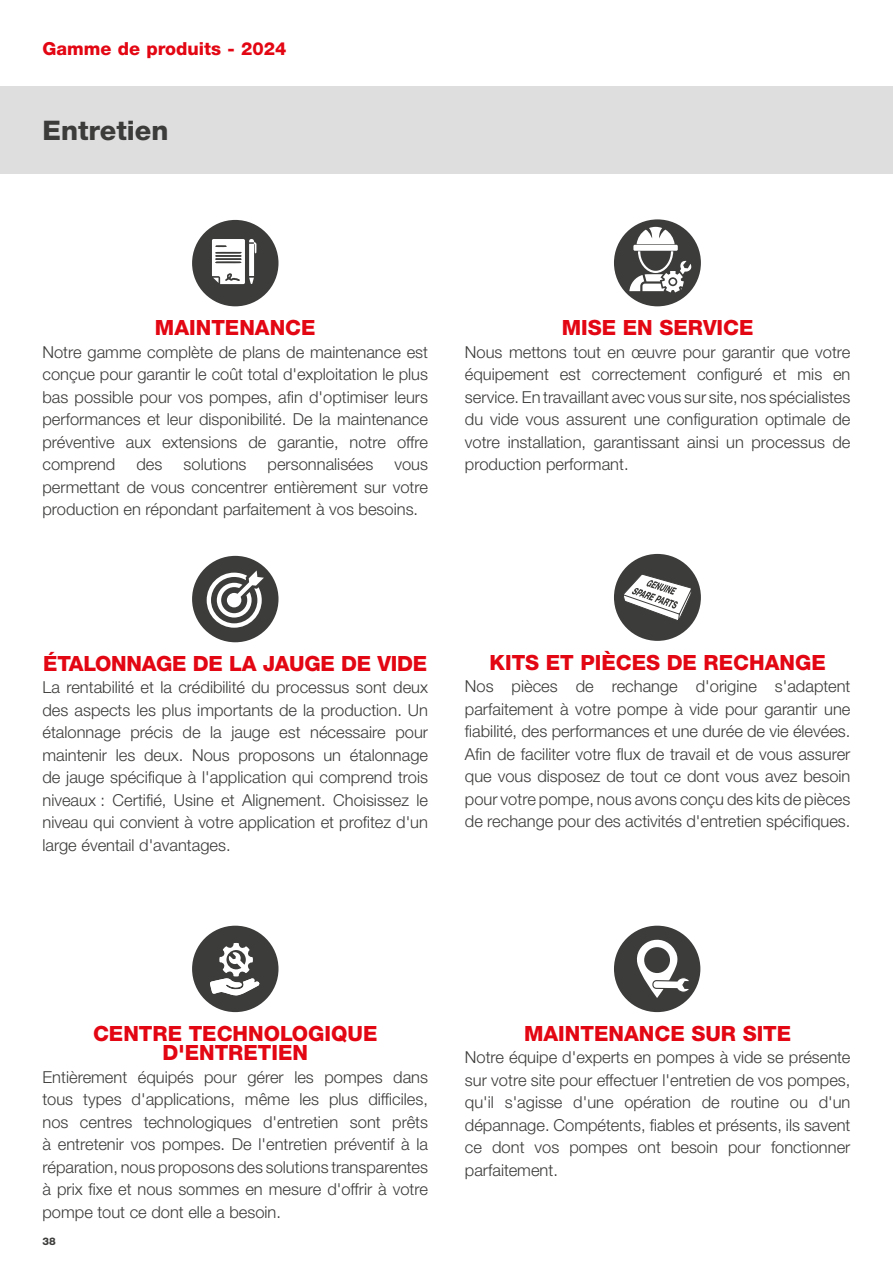
<style>
.page{position:relative;width:893px;height:1263px;background:#fff}
.page>*{position:absolute;margin:0;border:0;box-sizing:border-box;transform-origin:0 0}
.t1{font:800 27px "Helvetica Neue LTW1 G";color:#3c3c3b}
.t2{font:800 21px/19.5px "Helvetica Neue LTW1 G";color:#e30613;text-align:center}
.t3{font:800 18px "Helvetica Neue LTW1 G";color:#e30613}
.t4{font:300 16.5px/22.5px "Helvetica Neue LTW1 G";color:#3c3c3b;text-align:justify}
.t5{font:800 10.5px "Helvetica Neue LTW1 G";color:#3c3c3b}
</style>
<div class="page">
<div style="left:0;top:87px;width:893px;height:87px;background:#dedede"></div>
<div style="left:192px;top:220px;width:86px;height:86px;background:#3c3c3b;border-radius:50%"></div>
<svg style="left:212px;top:239px;width:44px;height:45px"></svg>
<div style="left:192px;top:556px;width:86px;height:86px;background:#3c3c3b;border-radius:50%"></div>
<div style="left:614px;top:219px;width:87px;height:87px;background:#3c3c3b;border-radius:50%"></div>
<div style="left:614px;top:554px;width:87px;height:87px;background:#3c3c3b;border-radius:50%"></div>
<svg style="left:623px;top:574px;width:68px;height:46px"></svg>
<div style="left:614px;top:926px;width:86px;height:86px;background:#3c3c3b;border-radius:50%"></div>
<svg style="left:637px;top:938px;width:55px;height:60px"></svg>
<div style="left:192px;top:926px;width:86px;height:86px;background:#3c3c3b;border-radius:50%"></div>
<svg style="left:210px;top:943px;width:50px;height:53px"></svg>
<svg style="left:207px;top:570px;width:57px;height:58px"></svg>
<svg style="left:637px;top:227px;width:38px;height:17px"></svg>
<div style="left:633px;top:245px;width:45px;height:6px;background:#fff"></div>
<svg style="left:629px;top:251px;width:63px;height:41px"></svg>
<p class="t3" style="left:43px;top:38px;width:245px">Gamme de produits - 2024</p>
<h1 class="t1" style="left:43px;top:114px;width:127px">Entretien</h1>
<p class="t2" style="left:155px;top:318px;width:162px">MAINTENANCE</p>
<p class="t4" style="left:43px;top:340px;width:387px">Notre gamme complète de plans de maintenance est conçue pour garantir le coût total d'exploitation le plus bas possible pour vos pompes, afin d'optimiser leurs performances et leur disponibilité. De la maintenance préventive aux extensions de garantie, notre offre comprend</p>
<p class="t4" style="left:136px;top:453px;width:27px">des</p>
<p class="t4" style="left:184px;top:453px;width:64px">solutions</p>
<p class="t4" style="left:268px;top:453px;width:107px">personnalisées</p>
<p class="t4" style="left:43px;top:453px;width:387px;text-indent:352px">vous permettant de vous concentrer entièrement sur votre production en répondant parfaitement à vos besoins.</p>
<p class="t2" style="left:562px;top:318px;width:193px">MISE EN SERVICE</p>
<p class="t4" style="left:465px;top:340px;width:387px">Nous mettons tout en œuvre pour garantir que votre équipement est correctement configuré et mis en service. En travaillant avec vous sur site, nos spécialistes du vide vous assurent une configuration optimale de votre installation, garantissant ainsi un processus de production performant.</p>
<p class="t2" style="left:43px;top:654px;width:386px">ÉTALONNAGE DE LA JAUGE DE VIDE</p>
<p class="t4" style="left:43px;top:676px;width:387px">La rentabilité et la crédibilité du processus sont deux des aspects les plus importants de la production. Un étalonnage précis de la jauge est nécessaire pour maintenir les deux. Nous proposons un étalonnage de jauge spécifique à l'application qui comprend trois niveaux : Certifié, Usine et Alignement. Choisissez le niveau qui convient à votre application et profitez d'un large éventail d'avantages.</p>
<p class="t2" style="left:490px;top:652px;width:338px">KITS ET PIÈCES DE RECHANGE</p>
<p class="t4" style="left:465px;top:675px;width:387px">Nos pièces de rechange d'origine s'adaptent parfaitement à votre pompe à vide pour garantir une fiabilité, des performances et une durée de vie élevées.<br>Afin de faciliter votre flux de travail et de vous assurer que vous disposez de tout ce dont vous avez besoin pour votre pompe, nous avons conçu des kits de pièces de rechange pour des activités d'entretien spécifiques.</p>
<p class="t2" style="left:93px;top:1024px;width:286px">CENTRE TECHNOLOGIQUE<br>D'ENTRETIEN</p>
<p class="t4" style="left:43px;top:1065px;width:387px">Entièrement équipés pour gérer les pompes dans tous types d'applications, même les plus difficiles, nos centres technologiques d'entretien sont prêts à entretenir vos pompes. De l'entretien préventif à la réparation, nous proposons des solutions transparentes à prix fixe et nous sommes en mesure d'offrir à votre pompe tout ce dont elle a besoin.</p>
<p class="t5" style="left:43px;top:1235px;width:15px">38</p>
<p class="t2" style="left:524px;top:1024px;width:269px">MAINTENANCE SUR SITE</p>
<p class="t4" style="left:465px;top:1046px;width:387px">Notre équipe d'experts en pompes à vide se présente sur votre site pour effectuer l'entretien de vos pompes, qu'il s'agisse d'une opération de routine ou d'un dépannage. Compétents, fiables et présents, ils savent ce dont vos pompes ont besoin pour fonctionner parfaitement.</p>
</div>
